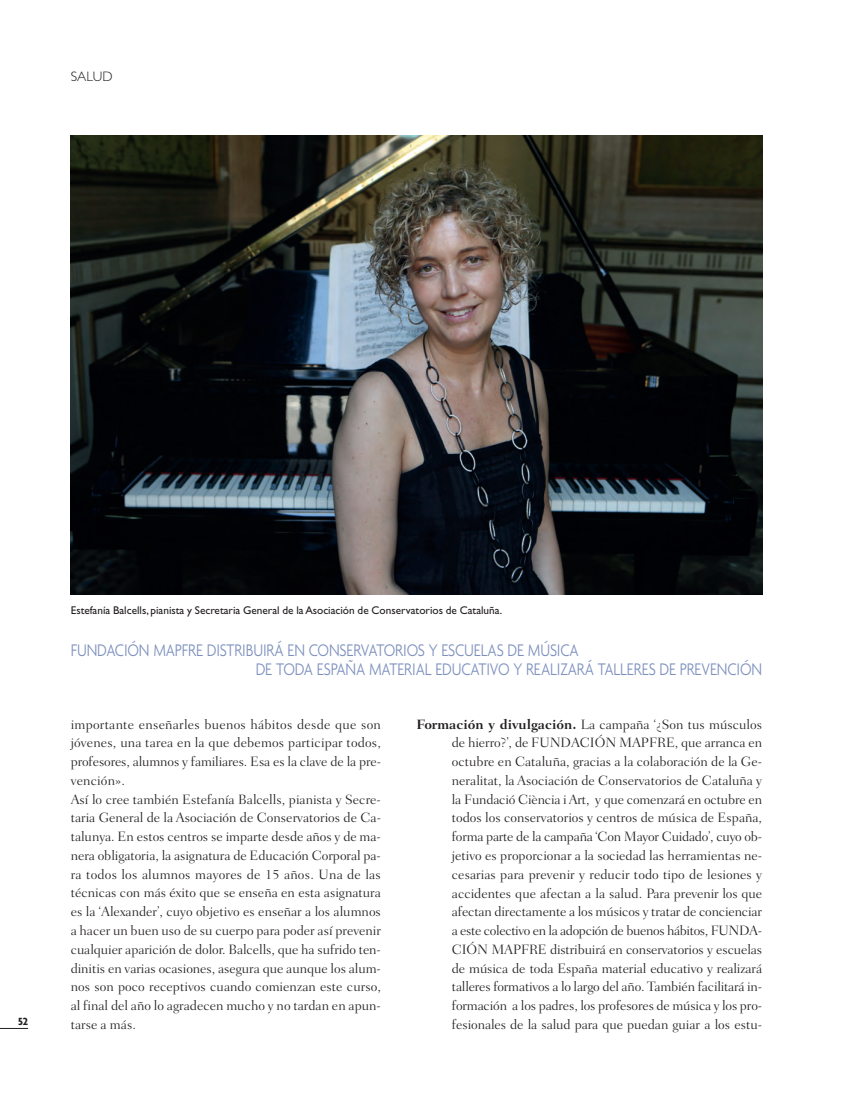
<style>
.page{position:relative;width:851px;height:1099px;background:#fff}
.page>*{position:absolute;margin:0;border:0;box-sizing:border-box;transform-origin:0 0}
.t1{font:300 18.12px/18.8px "Agenda";letter-spacing:-.01em;color:#7c8fbd;scale:.85 1}
.t2{font:300 13.75px/18.8px "Fairfield LH";color:#231f20}
.t3{font:300 13.75px "Gill Sans";color:#231f20}
.t4{font:11.25px "Gill Sans";color:#231f20}
.t5{font:700 11.25px "Agenda";color:#231f20;scale:.95 1}
.s1{font-weight:700}
</style>
<div class="page">
<svg style="left:0;top:1028px;width:28px;height:1px"></svg>
<img style="left:71px;top:135px;width:691px;height:459px">
<p class="t3" style="left:71px;top:71px;width:43px">SALUD</p>
<p class="t5" style="left:18px;top:1016px;width:12px">52</p>
<p class="t4" style="left:71px;top:606px;width:433px">Estefanía Balcells, pianista y Secretaria General de la Asociación de Conservatorios de Cataluña.</p>
<h1 class="t1" style="left:256px;top:642px;width:597px;text-indent:-185px">FUNDACIÓN MAPFRE DISTRIBUIRÁ EN CONSERVATORIOS Y ESCUELAS DE MÚSICA<br>DE TODA ESPAÑA MATERIAL EDUCATIVO Y REALIZARÁ TALLERES DE PREVENCIÓN</h1>
<p class="t2" style="left:71px;top:715px;width:312px">importante enseñarles buenos hábitos desde que son jóvenes, una tarea en la que debemos participar todos, profesores, alumnos y familiares. Esa es la clave de la pre&shy;vención».<br>Así lo cree también Estefanía Balcells, pianista y Secre&shy;taria General de la Asociación de Conservatorios de Ca&shy;talunya. En estos centros se imparte desde años y de ma&shy;nera obligatoria, la asignatura de Educación Corporal pa&shy;ra todos los alumnos mayores de 15 años. Una de las técnicas con más éxito que se enseña en esta asignatura es la ‘Alexander’, cuyo objetivo es enseñar a los alumnos a hacer un buen uso de su cuerpo para poder así prevenir cualquier aparición de dolor. Balcells, que ha sufrido ten&shy;dinitis en varias ocasiones, asegura que aunque los alum&shy;nos son poco receptivos cuando comienzan este curso, al final del año lo agradecen mucho y no tardan en apun&shy;tarse a más.</p>
<p class="t2" style="left:452px;top:715px;width:312px;text-align:justify;text-indent:-35px"><span class="s1">Formación y divulgación.</span> La campaña ‘¿Son tus músculos de hierro?’, de FUNDACIÓN MAPFRE, que arranca en octubre en Cataluña, gracias a la colaboración de la Ge&shy;neralitat, la Asociación de Conservatorios de Cataluña y la Fundació Ciència i Art, y que comenzará en octubre en todos los conservatorios y centros de música de España, forma parte de la campaña ‘Con Mayor Cuidado’, cuyo ob&shy;jetivo es proporcionar a la sociedad las herramientas ne&shy;cesarias para prevenir y reducir todo tipo de lesiones y accidentes que afectan a la salud. Para prevenir los que afectan directamente a los músicos y tratar de concienciar a este colectivo en la adopción de buenos hábitos, FUNDA-CIÓN MAPFRE distribuirá en conservatorios y escuelas de música de toda España material educativo y realizará talleres formativos a lo largo del año. También facilitará in&shy;formación a los padres, los profesores de música y los pro&shy;fesionales de la salud para que puedan guiar a los estu-</p>
</div>
